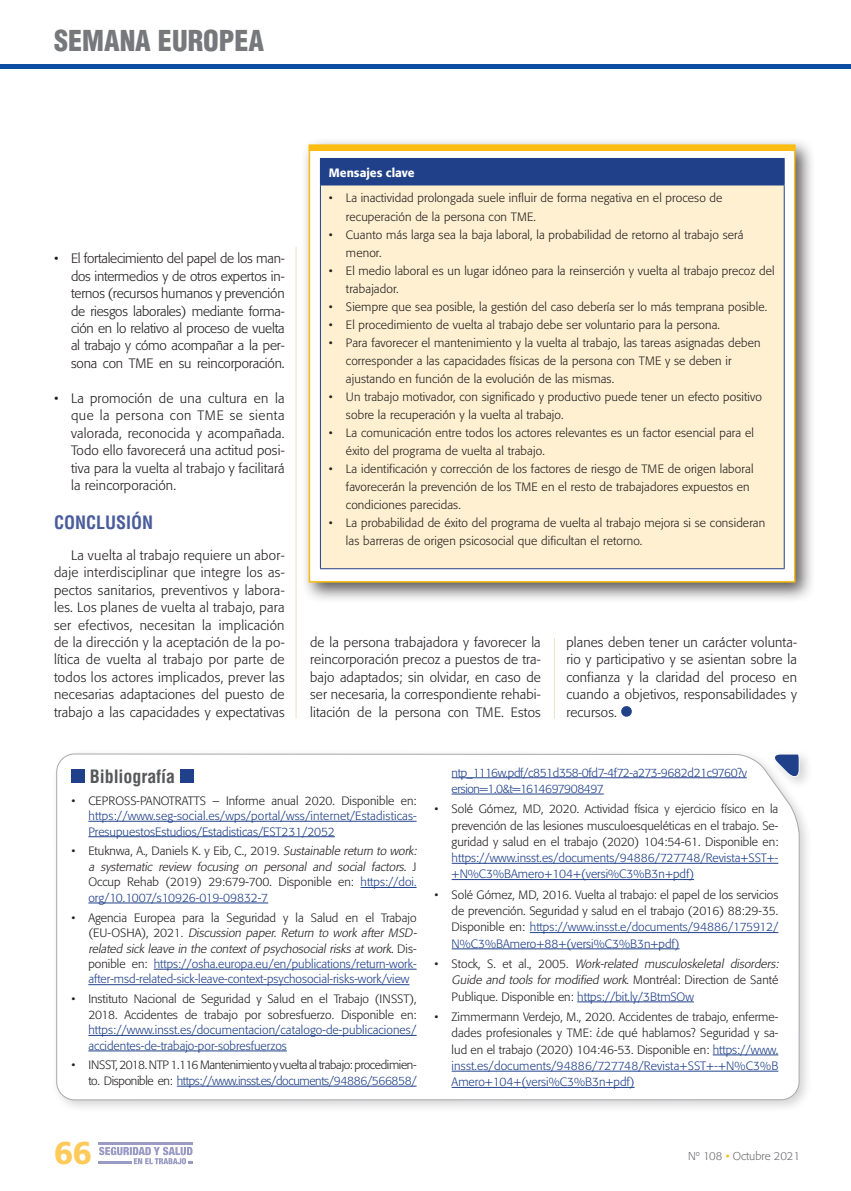
<style>
.page{position:relative;width:851px;height:1191px;background:#fff}
.page>*{position:absolute;margin:0;border:0;box-sizing:border-box;transform-origin:0 0}
.t1{font:500 32.4px "Formata";color:#feca5a}
.t2{font:900 condensed 28.05px "Helvetica LT Std";color:#76787b}
.t3{font:700 condensed 18px "Helvetica LT Std";letter-spacing:-.005em;color:#57585a}
.t4{font:700 condensed 18px "Helvetica LT Std";color:#4a5c9c}
.t5{font:300 13.5px/17.4px "Formata";letter-spacing:.01em;color:#231f20;text-align:justify}
.t6{font:300 12px/16.2px "Formata";letter-spacing:.01em;color:#231f20}
.t7{font:300 12px/15.5px "Formata";color:#20418a}
.t8{font:italic 300 12px/15.5px "Formata";color:#231f20}
.t9{font:300 12px/15.5px "Formata";letter-spacing:-.03em;color:#231f20;text-align:right}
.t10{font:300 12px/16.2px "Formata";letter-spacing:-.03em;color:#20418a}
.t11{font:500 12px "Formata";color:#fff}
.t12{font:300 11.25px "Formata";color:#6c6d70}
.s1{font-style:normal}
.s2{font-style:normal;color:#20418a}
.s3{color:#231f20}
.s4{font-style:italic;color:#231f20}
.s5{color:#20418a}
.s6{font-style:italic}
.s7{font-weight:400;color:#fdbc12}
</style>
<div class="page">
<hr style="left:0;top:65px;width:850px;height:4px;background:#0d4da1">
<hr style="left:98px;top:1142px;width:95px;height:2px;background:#999bc4">
<hr style="left:98px;top:1161px;width:34px;height:3px;background:#999bc4">
<svg style="left:99px;top:1146px;width:94px;height:18px"></svg>
<hr style="left:296px;top:247px;width:1px;height:472px;background:#ece1c5">
<hr style="left:554px;top:638px;width:1px;height:81px;background:#ece1c5">
<div style="left:301px;top:137px;width:515px;height:466px;background:#231f20;opacity:.75"></div>
<div style="left:308px;top:145px;width:487px;height:437px;background:#fff;border:2px solid #fdbc12"></div>
<div style="left:308px;top:145px;width:487px;height:6px;background:#fdbc12"></div>
<div style="left:320px;top:158px;width:464px;height:27px;background:#20418a"></div>
<div style="left:320px;top:185px;width:464px;height:384px;background:#fef0d0"></div>
<hr style="left:320px;top:185px;width:464px;height:1px;background:#20418a">
<hr style="left:320px;top:185px;width:1px;height:383px;background:#20418a">
<hr style="left:783px;top:185px;width:1px;height:383px;background:#20418a">
<hr style="left:320px;top:568px;width:464px;height:1px;background:#20418a">
<div style="left:51px;top:748px;width:762px;height:366px;background:#231f20;opacity:.2"></div>
<svg style="left:56px;top:753px;width:743px;height:347px"></svg>
<hr style="left:88px;top:821px;width:328px;height:1px;background:#20418a">
<hr style="left:88px;top:836px;width:247px;height:1px;background:#20418a">
<hr style="left:360px;top:887px;width:56px;height:1px;background:#20418a">
<hr style="left:88px;top:902px;width:180px;height:1px;background:#20418a">
<hr style="left:154px;top:969px;width:262px;height:1px;background:#20418a">
<hr style="left:88px;top:984px;width:321px;height:1px;background:#20418a">
<hr style="left:88px;top:1035px;width:328px;height:1px;background:#20418a">
<hr style="left:88px;top:1050px;width:199px;height:1px;background:#20418a">
<hr style="left:177px;top:1085px;width:239px;height:1px;background:#20418a">
<div style="left:71px;top:769px;width:14px;height:13px;background:#20418a"></div>
<div style="left:180px;top:769px;width:14px;height:13px;background:#20418a"></div>
<hr style="left:451px;top:777px;width:295px;height:1px;background:#20418a">
<hr style="left:451px;top:793px;width:152px;height:1px;background:#20418a">
<hr style="left:451px;top:863px;width:327px;height:1px;background:#20418a">
<hr style="left:451px;top:879px;width:243px;height:1px;background:#20418a">
<hr style="left:529px;top:932px;width:249px;height:1px;background:#20418a">
<hr style="left:451px;top:948px;width:228px;height:1px;background:#20418a">
<hr style="left:577px;top:1001px;width:116px;height:1px;background:#20418a">
<hr style="left:712px;top:1054px;width:66px;height:1px;background:#20418a">
<hr style="left:451px;top:1070px;width:327px;height:1px;background:#20418a">
<hr style="left:451px;top:1087px;width:183px;height:1px;background:#20418a">
<div style="left:621px;top:706px;width:10px;height:10px;background:#20418a;border-radius:50%"></div>
<h2 class="t2" style="left:54px;top:23px;width:212px">SEMANA EUROPEA</h2>
<p class="t5" style="left:71px;top:250px;width:215px;text-indent:-17px">• El fortalecimiento del papel de los man&shy;dos intermedios y de otros expertos in&shy;ternos (recursos humanos y prevención de riesgos laborales) mediante forma&shy;ción en lo relativo al proceso de vuelta al trabajo y cómo acompañar a la per&shy;sona con TME en su reincorporación.</p>
<p class="t5" style="left:71px;top:389px;width:215px;text-indent:-17px">• La promoción de una cultura en la que la persona con TME se sienta valorada, reconocida y acompañada.<br>Todo ello favorecerá una actitud posi&shy;tiva para la vuelta al trabajo y facilitará la reincorporación.</p>
<h3 class="t4" style="left:54px;top:511px;width:101px">CONCLUSIÓN</h3>
<p class="t5" style="left:54px;top:546px;width:232px;text-indent:17px">La vuelta al trabajo requiere un abor&shy;daje interdisciplinar que integre los as&shy;pectos sanitarios, preventivos y labora&shy;les. Los planes de vuelta al trabajo, para ser efectivos, necesitan la implicación de la dirección y la aceptación de la po&shy;lítica de vuelta al trabajo por parte de todos los actores implicados, prever las necesarias adaptaciones del puesto de trabajo a las capacidades y expectativas</p>
<p class="t11" style="left:329px;top:165px;width:87px">Mensajes clave</p>
<p class="t6" style="left:346px;top:189px;width:378px;line-height:18px;text-indent:-17px">• La inactividad prolongada suele influir de forma negativa en el proceso de recuperación de la persona con TME.</p>
<p class="t6" style="left:346px;top:225px;width:399px;line-height:18px;text-indent:-17px">• Cuanto más larga sea la baja laboral, la probabilidad de retorno al trabajo será menor.</p>
<p class="t6" style="left:346px;top:261px;width:430px;line-height:18px;text-indent:-17px">• El medio laboral es un lugar idóneo para la reinserción y vuelta al trabajo precoz del trabajador.</p>
<p class="t6" style="left:329px;top:298px;width:439px">• Siempre que sea posible, la gestión del caso debería ser lo más temprana posible.</p>
<p class="t6" style="left:329px;top:316px;width:392px">• El procedimiento de vuelta al trabajo debe ser voluntario para la persona.</p>
<p class="t6" style="left:346px;top:333px;width:416px;line-height:18px;text-indent:-17px">• Para favorecer el mantenimiento y la vuelta al trabajo, las tareas asignadas deben corresponder a las capacidades físicas de la persona con TME y se deben ir ajustando en función de la evolución de las mismas.</p>
<p class="t6" style="left:346px;top:387px;width:417px;line-height:18px;text-indent:-17px">• Un trabajo motivador, con significado y productivo puede tener un efecto positivo sobre la recuperación y la vuelta al trabajo.</p>
<p class="t6" style="left:346px;top:423px;width:409px;line-height:18px;text-indent:-17px">• La comunicación entre todos los actores relevantes es un factor esencial para el éxito del programa de vuelta al trabajo.</p>
<p class="t6" style="left:346px;top:459px;width:409px;line-height:18px;text-indent:-17px">• La identificación y corrección de los factores de riesgo de TME de origen laboral favorecerán la prevención de los TME en el resto de trabajadores expuestos en condiciones parecidas.</p>
<p class="t6" style="left:346px;top:513px;width:421px;line-height:18px;text-indent:-17px">• La probabilidad de éxito del programa de vuelta al trabajo mejora si se consideran las barreras de origen psicosocial que dificultan el retorno.</p>
<p class="t5" style="left:310px;top:633px;width:232px">de la persona trabajadora y favorecer la reincorporación precoz a puestos de tra&shy;bajo adaptados; sin olvidar, en caso de ser necesaria, la correspondiente rehabi&shy;litación de la persona con TME. Estos</p>
<p class="t5" style="left:566px;top:633px;width:232px">planes deben tener un carácter volunta&shy;rio y participativo y se asientan sobre la confianza y la claridad del proceso en cuando a objetivos, responsabilidades y recursos.</p>
<h3 class="t3" style="left:90px;top:765px;width:87px">Bibliografía</h3>
<p class="t6" style="left:71px;top:792px;width:347px">• CEPROSS-PANOTRATTS – Informe anual 2020. Disponible en:</p>
<p class="t7" style="left:88px;top:808px;width:329px">https://www.seg-social.es/wps/portal/wss/internet/Estadisticas-<br>PresupuestosEstudios/Estadisticas/EST231/2052</p>
<p class="t8" style="left:88px;top:843px;width:332px;text-indent:-17px"><span class="s1">• Etuknwa, A., Daniels K. y Eib, C., 2019.</span> Sustainable return to work: a systematic review focusing on personal and social factors. <span class="s1">J Occup Rehab (2019) 29:679-700. Disponible en:</span> <span class="s2">https://doi. org/10.1007/s10926-019-09832-7</span></p>
<p class="t7" style="left:88px;top:909px;width:332px;text-indent:-17px"><span class="s3">• Agencia Europea para la Seguridad y la Salud en el Trabajo ( E U - O S H A) , 2 0 2 1 .</span> <span class="s4">Discussion paper. Return to work after MSD&shy;related sick leave in the context of psychosocial risks at work.</span> <span class="s3">D i s - ponible en:</span> https://osha.europa.eu/en/publications/return-work&shy;after-msd-related-sick-leave-context-psychosocial-risks-work/view</p>
<p class="t6" style="left:71px;top:991px;width:347px;line-height:15.5px;text-align:right">• Instituto Nacional de Seguridad y Salud en el Trabajo (INSST),<br>2018. Accidentes de trabajo por sobresfuerzo. Disponible en:</p>
<p class="t7" style="left:88px;top:1022px;width:329px">https://www.insst.es/documentacion/catalogo-de-publicaciones/ accidentes-de-trabajo-por-sobresfuerzos</p>
<p class="t9" style="left:71px;top:1057px;width:347px">• INSST, 2018. NTP 1.116 Mantenimiento y vuelta al trabajo: procedimien&shy;to. Disponible en: <span class="s5">https://www.insst.es/documents/94886/566858/</span></p>
<p class="t10" style="left:451px;top:764px;width:297px">ntp_1116w.pdf/c851d358-0fd7-4f72-a273-9682d21c9760?v ersion=1.0&amp;t=1614697908497</p>
<p class="t6" style="left:451px;top:801px;width:328px;text-align:justify;text-indent:-17px">• Solé Gómez, MD, 2020. Actividad física y ejercicio físico en la prevención de las lesiones musculoesqueléticas en el trabajo. Se&shy;guridad y salud en el trabajo (2020) 104:54-61. Disponible en:</p>
<p class="t7" style="left:451px;top:850px;width:328px;line-height:16.2px">https://www.insst.es/documents/94886/727748/Revista+SST+- +N%C3%BAmero+104+(versi%C3%B3n+pdf)</p>
<p class="t6" style="left:451px;top:886px;width:328px;text-align:justify;text-indent:-17px">• Solé Gómez, MD, 2016. Vuelta al trabajo: el papel de los servicios de prevención. Seguridad y salud en el trabajo (2016) 88:29-35.<br>Disponible en: <span class="s5">https://www.insst.e/documents/94886/175912/ N%C3%BAmero+88+(versi%C3%B3n+pdf)</span></p>
<p class="t6" style="left:451px;top:956px;width:330px;text-indent:-17px">• S t o c k, S . et a l . , 2 0 0 5 . <span class="s6">Work-related musculoskeletal disorders:<br>Guide and tools for modified work</span>. Montréal: Direction de Santé<br>Publique. Disponible en: <span class="s5">https://bit.ly/3BtmSOw</span></p>
<p class="t6" style="left:451px;top:1009px;width:328px;text-align:justify;text-indent:-17px">• Zimmermann Verdejo, M., 2020. Accidentes de trabajo, enferme&shy;dades profesionales y TME: ¿de qué hablamos? Seguridad y sa&shy;lud en el trabajo (2020) 104:46-53. Disponible en: <span class="s5">https://www. insst.es/documents/94886/727748/Revista+SST+-+N%C3%B Amero+104+(versi%C3%B3n+pdf)</span></p>
<h1 class="t1" style="left:54px;top:1132px;width:39px">66</h1>
<p class="t12" style="left:688px;top:1149px;width:113px">Nº 108 <span class="s7">•</span> Octubre 2021</p>
</div>
